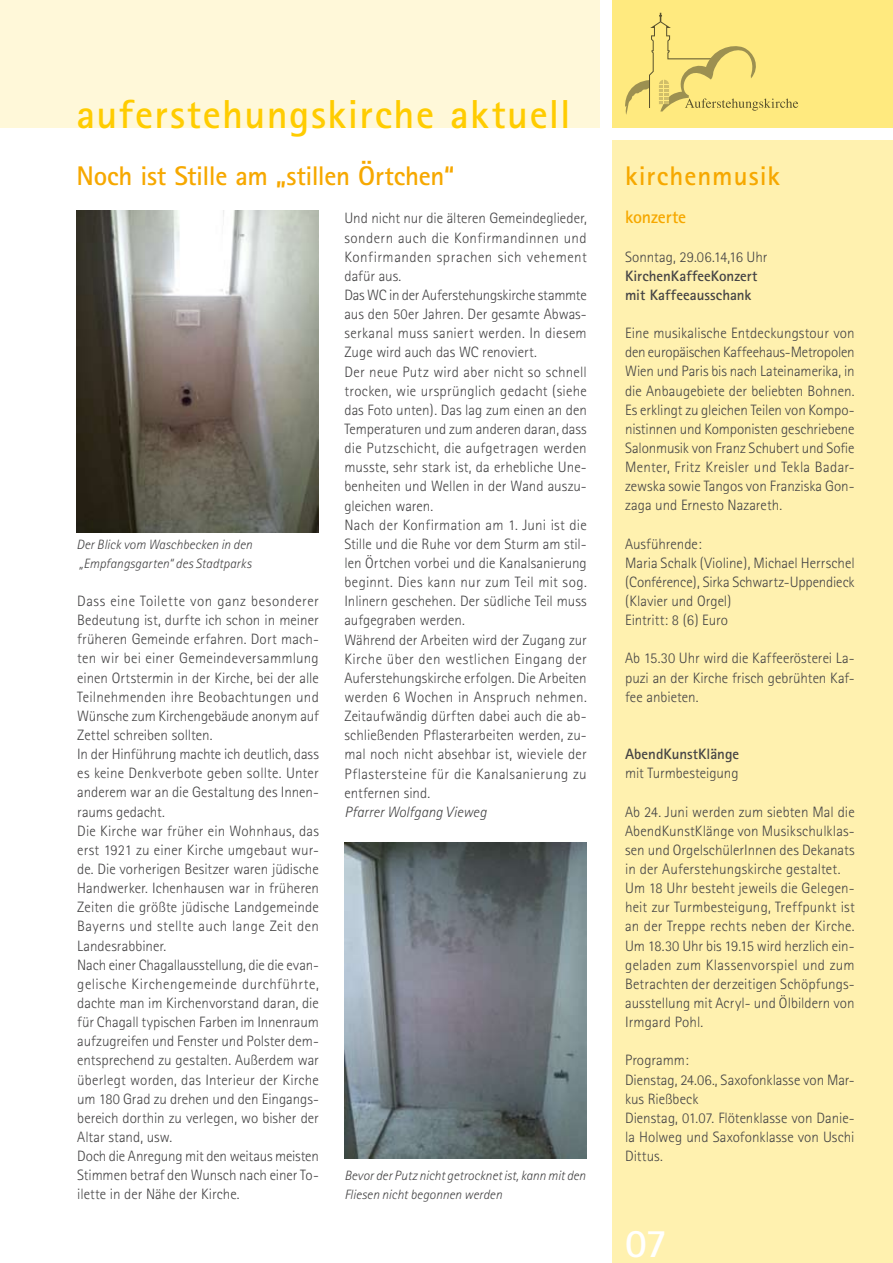
<style>
.page{position:relative;width:893px;height:1263px;background:#fff}
.page>*{position:absolute;margin:0;border:0;box-sizing:border-box;transform-origin:0 0}
.t1{font:700 40.5px "Rotis Sans Serif";letter-spacing:.035em;color:#fc0}
.t2{font:700 40.5px "Rotis Sans Serif";color:#fff}
.t3{font:700 27px "Rotis Sans Serif";letter-spacing:-.005em;color:#f6a800}
.t4{font:700 27px "Rotis Sans Serif";letter-spacing:.035em;color:#f6a800}
.t5{font:700 18px "Rotis Sans Serif";letter-spacing:-.005em;color:#f6a800}
.t6{font:300 15px/19.2px "Rotis Sans Serif";color:#454445}
.t7{font:700 15px/19.2px "Rotis Sans Serif";color:#454445}
.t8{font:italic 300 15px "Rotis Sans Serif";letter-spacing:-.005em;color:#454445}
.t9{font:italic 300 13.5px/19.2px "Rotis Sans Serif";color:#454445}
</style>
<div class="page">
<div style="left:612px;top:0;width:281px;height:128px;background:#ffea7f"></div>
<div style="left:0;top:0;width:600px;height:128px;background:#fff8d9"></div>
<div style="left:612px;top:140px;width:281px;height:1123px;background:#fff1af"></div>
<svg style="left:625px;top:13px;width:173px;height:102px"></svg>
<img style="left:77px;top:211px;width:242px;height:322px">
<img style="left:345px;top:842px;width:241px;height:316px">
<h1 class="t1" style="left:77px;top:88px;width:496px">auferstehungskirche aktuell</h1>
<h2 class="t3" style="left:77px;top:159px;width:379px">Noch ist Stille am „stillen Örtchen“</h2>
<h2 class="t4" style="left:625px;top:159px;width:156px">kirchenmusik</h2>
<p class="t5" style="left:625px;top:206px;width:63px">konzerte</p>
<p class="t6" style="left:625px;top:247px;width:144px">Sonntag, 29.06.14,16 Uhr</p>
<p class="t7" style="left:625px;top:266px;width:134px">KirchenKaffeeKonzert mit Kaffeeausschank</p>
<p class="t6" style="left:625px;top:323px;width:231px;text-align:justify">Eine musikalische Entdeckungstour von den europäischen Kaffeehaus-Metropolen Wien und Paris bis nach Lateinamerika, in die Anbaugebiete der beliebten Bohnen.<br>Es erklingt zu gleichen Teilen von Kompo&shy;nistinnen und Komponisten geschriebene Salonmusik von Franz Schubert und Sofie Menter, Fritz Kreisler und Tekla Badar&shy;zewska sowie Tangos von Franziska Gon&shy;zaga und Ernesto Nazareth.</p>
<p class="t6" style="left:625px;top:534px;width:231px">Ausführende:<br>Maria Schalk (Violine), Michael Herrschel (Conférence), Sirka Schwartz-Uppendieck (Klavier und Orgel)<br>Eintritt: 8 (6) Euro</p>
<p class="t6" style="left:625px;top:649px;width:231px;text-align:justify">Ab 15.30 Uhr wird die Kaffeerösterei La&shy;puzi an der Kirche frisch gebrühten Kaf&shy;fee anbieten.</p>
<p class="t6" style="left:344px;top:209px;width:244px">Und nicht nur die älteren Gemeindeglieder, sondern auch die Konfirmandinnen und Konfirmanden sprachen sich vehement dafür aus.<br>Das WC in der Auferstehungskirche stammte aus den 50er Jahren. Der gesamte Abwas&shy;serkanal muss saniert werden. In diesem Zuge wird auch das WC renoviert.<br>Der neue Putz wird aber nicht so schnell trocken, wie ursprünglich gedacht (siehe das Foto unten). Das lag zum einen an den Temperaturen und zum anderen daran, dass die Putzschicht, die aufgetragen werden musste, sehr stark ist, da erhebliche Une&shy;benheiten und Wellen in der Wand auszu&shy;gleichen waren.<br>Nach der Konfirmation am 1. Juni ist die Stille und die Ruhe vor dem Sturm am stil&shy;len Örtchen vorbei und die Kanalsanierung beginnt. Dies kann nur zum Teil mit sog.<br>Inlinern geschehen. Der südliche Teil muss aufgegraben werden.<br>Während der Arbeiten wird der Zugang zur Kirche über den westlichen Eingang der Auferstehungskirche erfolgen. Die Arbeiten werden 6 Wochen in Anspruch nehmen.<br>Zeitaufwändig dürften dabei auch die ab&shy;schließenden Pflasterarbeiten werden, zu&shy;mal noch nicht absehbar ist, wieviele der Pflastersteine für die Kanalsanierung zu entfernen sind.</p>
<p class="t8" style="left:344px;top:803px;width:144px">Pfarrer Wolfgang Vieweg</p>
<p class="t9" style="left:77px;top:535px;width:177px">Der Blick vom Waschbecken in den „Empfangsgarten“ des Stadtparks</p>
<p class="t6" style="left:77px;top:591px;width:243px">Dass eine Toilette von ganz besonderer Bedeutung ist, durfte ich schon in meiner früheren Gemeinde erfahren. Dort mach&shy;ten wir bei einer Gemeindeversammlung einen Ortstermin in der Kirche, bei der alle Teilnehmenden ihre Beobachtungen und Wünsche zum Kirchengebäude anonym auf Zettel schreiben sollten.<br>In der Hinführung machte ich deutlich, dass es keine Denkverbote geben sollte. Unter anderem war an die Gestaltung des Innen&shy;raums gedacht.<br>Die Kirche war früher ein Wohnhaus, das erst 1921 zu einer Kirche umgebaut wur&shy;de. Die vorherigen Besitzer waren jüdische Handwerker. Ichenhausen war in früheren Zeiten die größte jüdische Landgemeinde Bayerns und stellte auch lange Zeit den Landesrabbiner.<br>Nach einer Chagallausstellung, die die evan&shy;gelische Kirchengemeinde durchführte, dachte man im Kirchenvorstand daran, die für Chagall typischen Farben im Innenraum aufzugreifen und Fenster und Polster dem&shy;entsprechend zu gestalten. Außerdem war überlegt worden, das Interieur der Kirche um 180 Grad zu drehen und den Eingangs&shy;bereich dorthin zu verlegen, wo bisher der Altar stand, usw.<br>Doch die Anregung mit den weitaus meisten Stimmen betraf den Wunsch nach einer To&shy;ilette in der Nähe der Kirche.</p>
<p class="t7" style="left:625px;top:744px;width:116px">AbendKunstKlänge</p>
<p class="t6" style="left:625px;top:764px;width:115px">mit Turmbesteigung</p>
<p class="t6" style="left:625px;top:802px;width:231px">Ab 24. Juni werden zum siebten Mal die AbendKunstKlänge von Musikschulklas&shy;sen und OrgelschülerInnen des Dekanats in der Auferstehungskirche gestaltet.<br>Um 18 Uhr besteht jeweils die Gelegen&shy;heit zur Turmbesteigung, Treffpunkt ist an der Treppe rechts neben der Kirche.<br>Um 18.30 Uhr bis 19.15 wird herzlich ein&shy;geladen zum Klassenvorspiel und zum Betrachten der derzeitigen Schöpfungs&shy;ausstellung mit Acryl- und Ölbildern von Irmgard Pohl.</p>
<p class="t6" style="left:625px;top:1051px;width:231px">Programm:<br>Dienstag, 24.06., Saxofonklasse von Mar&shy;kus Rießbeck<br>Dienstag, 01.07. Flötenklasse von Danie&shy;la Holweg und Saxofonklasse von Uschi<br>Dittus.</p>
<p class="t9" style="left:344px;top:1166px;width:243px">Bevor der Putz nicht getrocknet ist, kann mit den<br>Fliesen nicht begonnen werden</p>
<h1 class="t2" style="left:625px;top:1217px;width:43px">07</h1>
</div>
